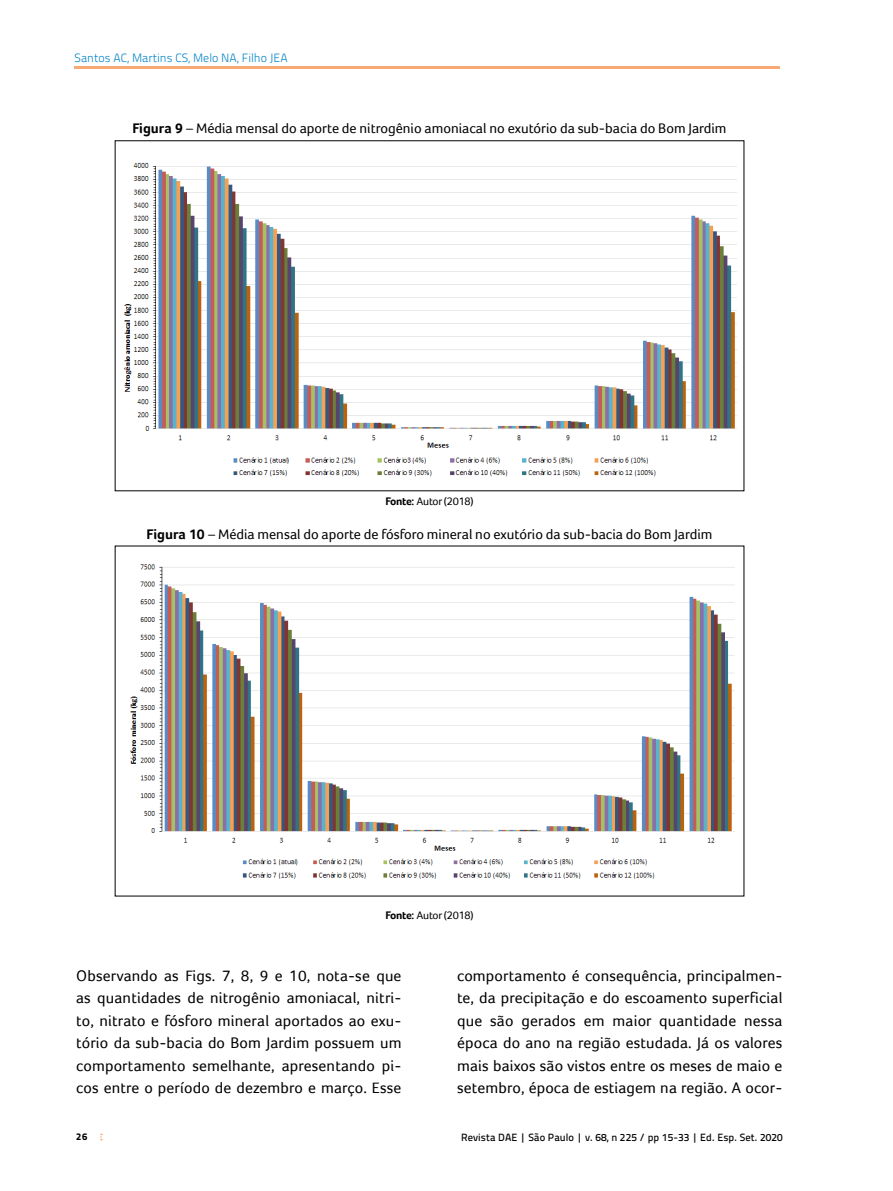
<style>
.page{position:relative;width:893px;height:1191px;background:#fff}
.page>*{position:absolute;margin:0;border:0;box-sizing:border-box;transform-origin:0 0}
.t1{font:15.75px/22.5px "Foco";letter-spacing:.01em;color:#000;text-align:justify}
.t2{font:14.25px "Foco";color:#000}
.t3{font:300 12px "Titillium Text 22 L";color:#0083c6}
.t4{font:11.25px "Foco";letter-spacing:-.02em;color:#000}
.t5{font:500 10.5px "Titillium Text 22 L";letter-spacing:.01em;color:#000}
.t6{font:800 9.75px "Titillium Text 22 L";color:#000}
.s1{font-weight:700}
</style>
<div class="page">
<img style="left:123px;top:162px;width:614px;height:315px">
<img style="left:130px;top:564px;width:605px;height:315px">
<hr style="left:75px;top:66px;width:705px;height:3px;background:#f9a773">
<p class="t3" style="left:75px;top:49px;width:214px">Santos AC, Martins CS, Melo NA, Filho JEA</p>
<p class="t2" style="left:132px;top:120px;width:596px"><span class="s1">Figura 9</span> – Média mensal do aporte de nitrogênio amoniacal no exutório da sub-bacia do Bom Jardim</p>
<p class="t4" style="left:385px;top:494px;width:90px"><span class="s1">Fonte:</span> Autor (2018)</p>
<p class="t2" style="left:147px;top:525px;width:567px"><span class="s1">Figura 10</span> – Média mensal do aporte de fósforo mineral no exutório da sub-bacia do Bom Jardim</p>
<p class="t4" style="left:385px;top:908px;width:90px"><span class="s1">Fonte:</span> Autor (2018)</p>
<p class="t1" style="left:76px;top:964px;width:327px">Observando as Figs. 7, 8, 9 e 10, nota-se que as quantidades de nitrogênio amoniacal, nitri&shy;to, nitrato e fósforo mineral aportados ao exu&shy;tório da sub-bacia do Bom Jardim possuem um comportamento semelhante, apresentando pi&shy;cos entre o período de dezembro e março. Esse</p>
<p class="t1" style="left:457px;top:964px;width:327px">comportamento é consequência, principalmen&shy;te, da precipitação e do escoamento superficial que são gerados em maior quantidade nessa época do ano na região estudada. Já os valores mais baixos são vistos entre os meses de maio e setembro, época de estiagem na região. A ocor-</p>
<p class="t6" style="left:76px;top:1129px;width:13px">26</p>
<p class="t5" style="left:461px;top:1129px;width:323px">Revista DAE | São Paulo | v. 68, n 225 / pp 15-33 | Ed. Esp. Set. 2020</p>
</div>
